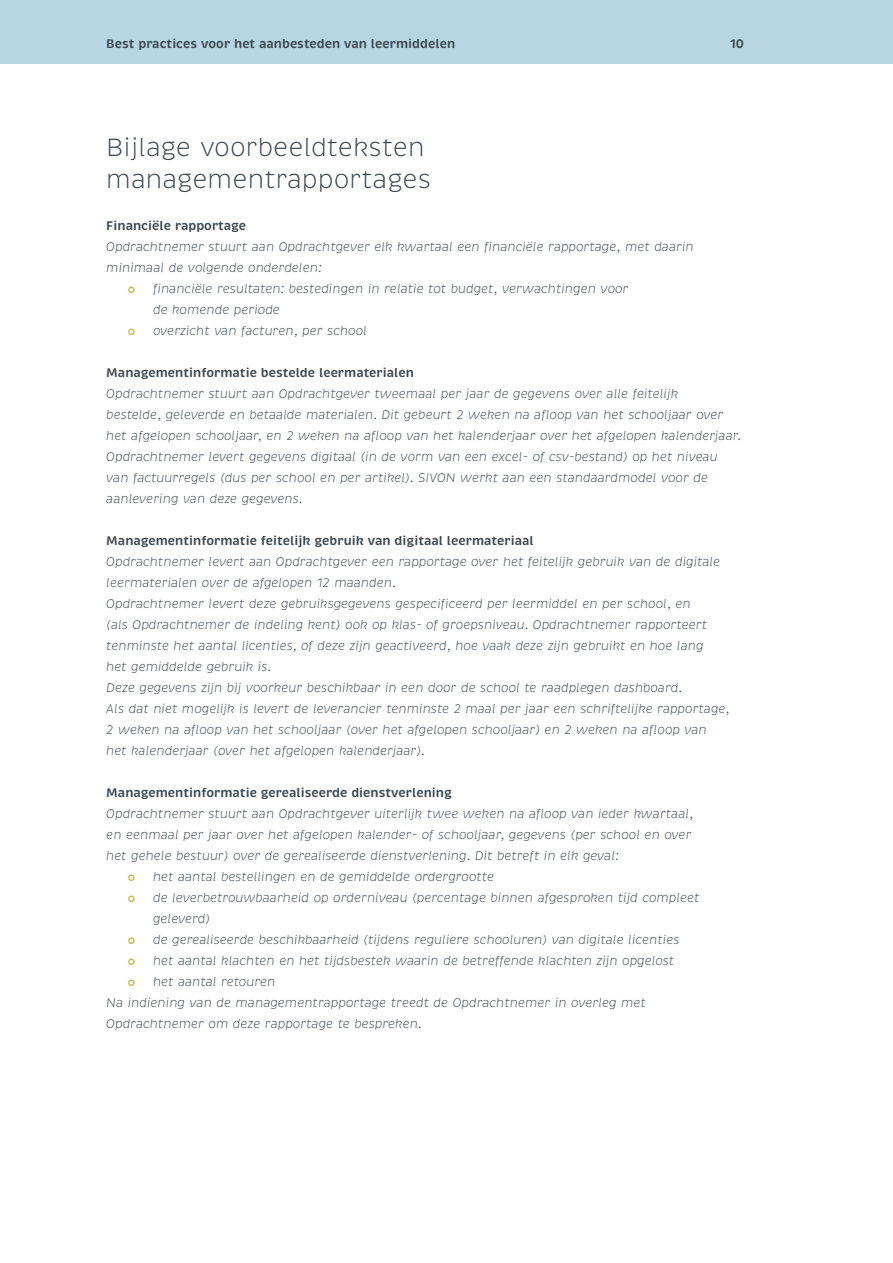
<style>
.page{position:relative;width:893px;height:1263px;background:#fff}
.page>*{position:absolute;margin:0;border:0;box-sizing:border-box;transform-origin:0 0}
.t1{font:300 25.5px/31.5px "Brevia";color:#3c474f}
.t2{font:italic 300 12.75px/21px "Brevia";color:#3c474f}
.t3{font:600 12.75px "Brevia";color:#3c474f}
</style>
<div class="page">
<div style="left:0;top:0;width:893px;height:64px;background:#b7d6e1"></div>
<p class="t3" style="left:106px;top:36px;width:350px">Best practices voor het aanbesteden van leermiddelen</p>
<p class="t3" style="left:730px;top:36px;width:16px">10</p>
<h1 class="t1" style="left:106px;top:132px;width:327px">Bijlage voorbeeldteksten managementrapportages</h1>
<p class="t3" style="left:106px;top:218px;width:141px">Financiële rapportage</p>
<p class="t2" style="left:106px;top:236px;width:589px">Opdrachtnemer stuurt aan Opdrachtgever elk kwartaal een financiële rapportage, met daarin</p>
<p class="t2" style="left:106px;top:257px;width:217px">minimaal de volgende onderdelen:</p>
<p class="t2" style="left:153px;top:278px;width:477px">financiële resultaten: bestedingen in relatie tot budget, verwachtingen voor</p>
<p class="t2" style="left:153px;top:299px;width:128px">de komende periode</p>
<p class="t2" style="left:153px;top:320px;width:215px">overzicht van facturen, per school</p>
<p class="t3" style="left:106px;top:365px;width:309px">Managementinformatie bestelde leermaterialen</p>
<p class="t2" style="left:106px;top:383px;width:636px">Opdrachtnemer stuurt aan Opdrachtgever tweemaal per jaar de gegevens over alle feitelijk<br>bestelde, geleverde en betaalde materialen. Dit gebeurt 2 weken na afloop van het schooljaar over het afgelopen schooljaar, en 2 weken na afloop van het kalenderjaar over het afgelopen kalenderjaar.<br>Opdrachtnemer levert gegevens digitaal (in de vorm van een excel- of csv-bestand) op het niveau van factuurregels (dus per school en per artikel). SIVON werkt aan een standaardmodel voor de aanlevering van deze gegevens.</p>
<p class="t3" style="left:106px;top:533px;width:429px">Managementinformatie feitelijk gebruik van digitaal leermateriaal</p>
<p class="t2" style="left:106px;top:551px;width:625px">Opdrachtnemer levert aan Opdrachtgever een rapportage over het feitelijk gebruik van de digitale leermaterialen over de afgelopen 12 maanden.<br>Opdrachtnemer levert deze gebruiksgegevens gespecificeerd per leermiddel en per school, en<br>(als Opdrachtnemer de indeling kent) ook op klas- of groepsniveau. Opdrachtnemer rapporteert tenminste het aantal licenties, of deze zijn geactiveerd, hoe vaak deze zijn gebruikt en hoe lang<br>het gemiddelde gebruik is.<br>Deze gegevens zijn bij voorkeur beschikbaar in een door de school te raadplegen dashboard.<br>Als dat niet mogelijk is levert de leverancier tenminste 2 maal per jaar een schriftelijke rapportage, 2 weken na afloop van het schooljaar (over het afgelopen schooljaar) en 2 weken na afloop van het kalenderjaar (over het afgelopen kalenderjaar).</p>
<p class="t3" style="left:106px;top:785px;width:347px">Managementinformatie gerealiseerde dienstverlening</p>
<p class="t2" style="left:106px;top:803px;width:588px">Opdrachtnemer stuurt aan Opdrachtgever uiterlijk twee weken na afloop van ieder kwartaal,</p>
<p class="t2" style="left:106px;top:824px;width:587px">en eenmaal per jaar over het afgelopen kalender- of schooljaar, gegevens (per school en over</p>
<p class="t2" style="left:106px;top:845px;width:514px">het gehele bestuur) over de gerealiseerde dienstverlening. Dit betreft in elk geval:</p>
<p class="t2" style="left:153px;top:866px;width:343px">het aantal bestellingen en de gemiddelde ordergrootte</p>
<p class="t2" style="left:153px;top:887px;width:548px">de leverbetrouwbaarheid op orderniveau (percentage binnen afgesproken tijd compleet</p>
<p class="t2" style="left:153px;top:908px;width:59px">geleverd)</p>
<p class="t2" style="left:153px;top:929px;width:528px">de gerealiseerde beschikbaarheid (tijdens reguliere schooluren) van digitale licenties</p>
<p class="t2" style="left:153px;top:950px;width:523px">het aantal klachten en het tijdsbestek waarin de betreffende klachten zijn opgelost</p>
<p class="t2" style="left:153px;top:971px;width:124px">het aantal retouren</p>
<p class="t2" style="left:106px;top:992px;width:541px">Na indiening van de managementrapportage treedt de Opdrachtnemer in overleg met</p>
<p class="t2" style="left:106px;top:1013px;width:317px">Opdrachtnemer om deze rapportage te bespreken.</p>
</div>
